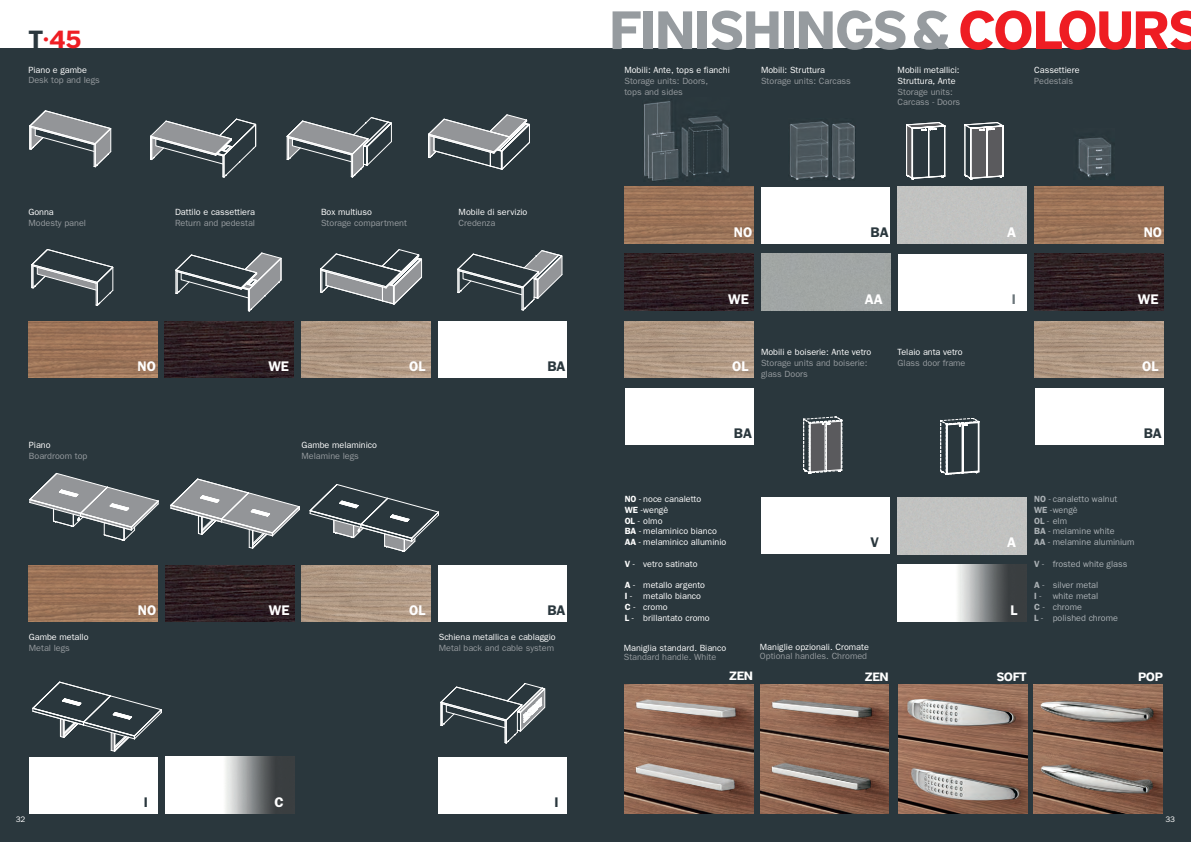
<style>
.page{position:relative;width:1191px;height:842px;background:#fff}
.page>*{position:absolute;margin:0;border:0;box-sizing:border-box;transform-origin:0 0}
.t1{font:700 53.6px "District";letter-spacing:-.035em;color:#969b9f}
.t2{font:700 24.7px "District";color:#ee1d23}
.t3{font:600 14px "Franklin Gothic";color:#fff}
.t4{font:600 14px "Franklin Gothic";color:#2a373d}
.t5{font:600 14px "Franklin Gothic";color:#6c767b}
.t6{font:700 12px "District";letter-spacing:-.035em;color:#fff}
.t7{font:9px/10.8px "Franklin Gothic";color:#fff}
.t8{font:9px/10.8px "Franklin Gothic";color:#969b9f}
.t9{font:9px/10.8px "Franklin Gothic";color:#abb1b5}
.t10{font:8px "Franklin Gothic";color:#fff}
.s1{color:#2a373d}
.s2{color:#ee1d23}
.s3{font-weight:600}
</style>
<div class="page">
<div style="left:0;top:49px;width:1191px;height:793px;background:#2a373d"></div>
<svg style="left:428px;top:114px;width:102px;height:56px"></svg>
<svg style="left:29px;top:110px;width:83px;height:58px"></svg>
<svg style="left:150px;top:118px;width:106px;height:60px"></svg>
<svg style="left:286px;top:117px;width:106px;height:61px"></svg>
<svg style="left:440px;top:683px;width:105px;height:61px"></svg>
<div style="left:438px;top:757px;width:129px;height:57px;background:#fff"></div>
<svg style="left:320px;top:249px;width:102px;height:56px"></svg>
<svg style="left:457px;top:250px;width:105px;height:61px"></svg>
<svg style="left:175px;top:252px;width:107px;height:60px"></svg>
<svg style="left:31px;top:249px;width:83px;height:57px"></svg>
<img style="left:28px;top:321px;width:129px;height:57px">
<img style="left:301px;top:321px;width:129px;height:57px">
<img style="left:165px;top:321px;width:129px;height:57px">
<div style="left:438px;top:321px;width:129px;height:57px;background:#fff"></div>
<svg style="left:309px;top:484px;width:130px;height:68px"></svg>
<svg style="left:170px;top:478px;width:130px;height:71px"></svg>
<svg style="left:29px;top:473px;width:130px;height:68px"></svg>
<img style="left:29px;top:565px;width:129px;height:57px">
<img style="left:301px;top:565px;width:129px;height:57px">
<img style="left:165px;top:565px;width:129px;height:57px">
<div style="left:438px;top:565px;width:129px;height:57px;background:#fff"></div>
<svg style="left:32px;top:681px;width:130px;height:71px"></svg>
<img style="left:165px;top:757px;width:129px;height:57px">
<div style="left:29px;top:757px;width:129px;height:57px;background:#fff"></div>
<svg style="left:964px;top:122px;width:39px;height:57px;background:#787a7d"></svg>
<svg style="left:906px;top:122px;width:39px;height:57px"></svg>
<div style="left:761px;top:497px;width:129px;height:57px;background:#fff"></div>
<svg style="left:803px;top:417px;width:39px;height:57px;background:#75787a"></svg>
<div style="left:898px;top:254px;width:129px;height:57px;background:#fff"></div>
<div style="left:898px;top:187px;width:129px;height:56px;background:#c2c2c1"></div>
<img style="left:898px;top:565px;width:129px;height:56px">
<div style="left:898px;top:497px;width:129px;height:57px;background:#c2c2c1"></div>
<svg style="left:940px;top:418px;width:39px;height:57px"></svg>
<img style="left:624px;top:187px;width:129px;height:56px">
<img style="left:624px;top:321px;width:129px;height:57px">
<img style="left:624px;top:254px;width:129px;height:57px">
<div style="left:624px;top:388px;width:129px;height:57px;background:#fff"></div>
<img style="left:644px;top:101px;width:85px;height:80px">
<div style="left:761px;top:254px;width:129px;height:57px;background:#a1a6a4"></div>
<div style="left:761px;top:187px;width:129px;height:56px;background:#fff"></div>
<img style="left:790px;top:121px;width:65px;height:59px">
<img style="left:1034px;top:187px;width:129px;height:56px">
<img style="left:1034px;top:321px;width:129px;height:57px">
<img style="left:1034px;top:254px;width:129px;height:57px">
<div style="left:1034px;top:388px;width:129px;height:57px;background:#fff"></div>
<img style="left:1078px;top:137px;width:33px;height:41px">
<img style="left:624px;top:685px;width:129px;height:129px">
<img style="left:898px;top:685px;width:129px;height:129px">
<img style="left:1033px;top:684px;width:129px;height:129px">
<img style="left:760px;top:684px;width:129px;height:129px">
<h2 class="t2" style="left:28px;top:31px;width:55px"><span class="s1">T</span>·45</h2>
<h1 class="t1" style="left:609px;top:11px;width:596px">FINISHINGS&amp;<span class="s2">COLOURS</span></h1>
<p class="t7" style="left:28px;top:64px;width:60px">Piano e gambe</p>
<p class="t8" style="left:28px;top:75px;width:73px">Desk top and legs</p>
<p class="t7" style="left:624px;top:64px;width:107px">Mobili: Ante, tops e fianchi</p>
<p class="t8" style="left:624px;top:75px;width:85px">Storage units: Doors, tops and sides</p>
<p class="t7" style="left:761px;top:64px;width:65px">Mobili: Struttura</p>
<p class="t8" style="left:761px;top:75px;width:91px">Storage units: Carcass</p>
<p class="t7" style="left:897px;top:64px;width:63px">Mobili metallici:<br>Struttura, Ante</p>
<p class="t8" style="left:897px;top:86px;width:64px">Storage units:<br>Carcass - Doors</p>
<p class="t7" style="left:1034px;top:64px;width:47px">Cassettiere</p>
<p class="t8" style="left:1034px;top:75px;width:40px">Pedestals</p>
<p class="t7" style="left:28px;top:207px;width:27px">Gonna</p>
<p class="t8" style="left:28px;top:218px;width:59px">Modesty panel</p>
<p class="t7" style="left:175px;top:207px;width:81px">Dattilo e cassettiera</p>
<p class="t8" style="left:175px;top:218px;width:82px">Return and pedestal</p>
<p class="t7" style="left:321px;top:207px;width:52px">Box multiuso</p>
<p class="t8" style="left:321px;top:218px;width:87px">Storage compartment</p>
<p class="t7" style="left:458px;top:207px;width:70px">Mobile di servizio</p>
<p class="t8" style="left:458px;top:218px;width:38px">Credenza</p>
<h3 class="t3" style="left:734px;top:224px;width:20px">NO</h3>
<h3 class="t4" style="left:870px;top:224px;width:20px">BA</h3>
<h3 class="t3" style="left:1007px;top:224px;width:10px">A</h3>
<h3 class="t3" style="left:1143px;top:224px;width:20px">NO</h3>
<h3 class="t3" style="left:728px;top:291px;width:22px">WE</h3>
<h3 class="t3" style="left:864px;top:291px;width:19px">AA</h3>
<h3 class="t5" style="left:1011px;top:291px;width:6px">I</h3>
<h3 class="t3" style="left:1138px;top:291px;width:22px">WE</h3>
<h3 class="t3" style="left:137px;top:358px;width:20px">NO</h3>
<h3 class="t3" style="left:268px;top:358px;width:22px">WE</h3>
<h3 class="t3" style="left:409px;top:358px;width:18px">OL</h3>
<h3 class="t4" style="left:547px;top:358px;width:20px">BA</h3>
<h3 class="t3" style="left:732px;top:358px;width:18px">OL</h3>
<p class="t7" style="left:761px;top:347px;width:112px">Mobili e boiserie: Ante vetro</p>
<p class="t8" style="left:761px;top:357px;width:108px">Storage units and boiserie: glass Doors</p>
<p class="t7" style="left:897px;top:347px;width:67px">Telaio anta vetro</p>
<p class="t8" style="left:897px;top:357px;width:69px">Glass door frame</p>
<h3 class="t3" style="left:1142px;top:358px;width:18px">OL</h3>
<h3 class="t4" style="left:734px;top:425px;width:20px">BA</h3>
<h3 class="t4" style="left:1143px;top:425px;width:20px">BA</h3>
<p class="t7" style="left:29px;top:440px;width:23px">Piano</p>
<p class="t8" style="left:29px;top:451px;width:60px">Boardroom top</p>
<p class="t7" style="left:301px;top:440px;width:77px">Gambe melaminico</p>
<p class="t8" style="left:301px;top:451px;width:59px">Melamine legs</p>
<h3 class="t3" style="left:138px;top:602px;width:20px">NO</h3>
<h3 class="t3" style="left:269px;top:602px;width:22px">WE</h3>
<h3 class="t3" style="left:409px;top:602px;width:18px">OL</h3>
<h3 class="t4" style="left:547px;top:602px;width:20px">BA</h3>
<p class="t7" style="left:624px;top:493px;width:103px"><span class="s3">NO</span> - noce canaletto<br><span class="s3">WE</span> -wengè<br><span class="s3">OL</span> - olmo<br><span class="s3">BA</span> - melaminico bianco<br><span class="s3">AA</span> - melaminico alluminio</p>
<p class="t7" style="left:624px;top:558px;width:74px"><span class="s3">V</span> - vetro satinato</p>
<p class="t7" style="left:624px;top:580px;width:87px"><span class="s3">A</span> - metallo argento<br><span class="s3">I</span> - metallo bianco<br><span class="s3">C</span> - cromo<br><span class="s3">L</span> - brillantato cromo</p>
<h3 class="t4" style="left:870px;top:534px;width:10px">V</h3>
<h3 class="t3" style="left:1007px;top:534px;width:10px">A</h3>
<h3 class="t3" style="left:1010px;top:601px;width:8px">L</h3>
<p class="t9" style="left:1034px;top:493px;width:102px"><span class="s3">NO</span> - canaletto walnut<br><span class="s3">WE</span> -wengè<br><span class="s3">OL</span> - elm<br><span class="s3">BA</span> - melamine white<br><span class="s3">AA</span> - melamine aluminium</p>
<p class="t9" style="left:1034px;top:558px;width:95px"><span class="s3">V</span> - frosted white glass</p>
<p class="t9" style="left:1034px;top:580px;width:85px"><span class="s3">A</span> - silver metal<br><span class="s3">I</span> - white metal<br><span class="s3">C</span> - chrome<br><span class="s3">L</span> - polished chrome</p>
<p class="t7" style="left:29px;top:632px;width:61px">Gambe metallo</p>
<p class="t8" style="left:29px;top:642px;width:43px">Metal legs</p>
<p class="t7" style="left:439px;top:632px;width:119px">Schiena metallica e cablaggio</p>
<p class="t8" style="left:439px;top:642px;width:117px">Metal back and cable system</p>
<p class="t7" style="left:624px;top:642px;width:104px">Maniglia standard. Bianco</p>
<p class="t8" style="left:624px;top:651px;width:94px">Standard handle. White</p>
<p class="t7" style="left:760px;top:642px;width:110px">Maniglie opzionali. Cromate</p>
<p class="t8" style="left:760px;top:651px;width:109px">Optional handles. Chromed</p>
<h3 class="t6" style="left:729px;top:671px;width:25px">ZEN</h3>
<h3 class="t6" style="left:865px;top:672px;width:25px">ZEN</h3>
<h3 class="t6" style="left:996px;top:672px;width:32px">SOFT</h3>
<h3 class="t6" style="left:1138px;top:672px;width:26px">POP</h3>
<h3 class="t4" style="left:144px;top:794px;width:6px">I</h3>
<h3 class="t3" style="left:275px;top:794px;width:11px">C</h3>
<h3 class="t4" style="left:554px;top:794px;width:6px">I</h3>
<p class="t10" style="left:16px;top:814px;width:11px">32</p>
<p class="t10" style="left:1165px;top:814px;width:11px">33</p>
</div>
